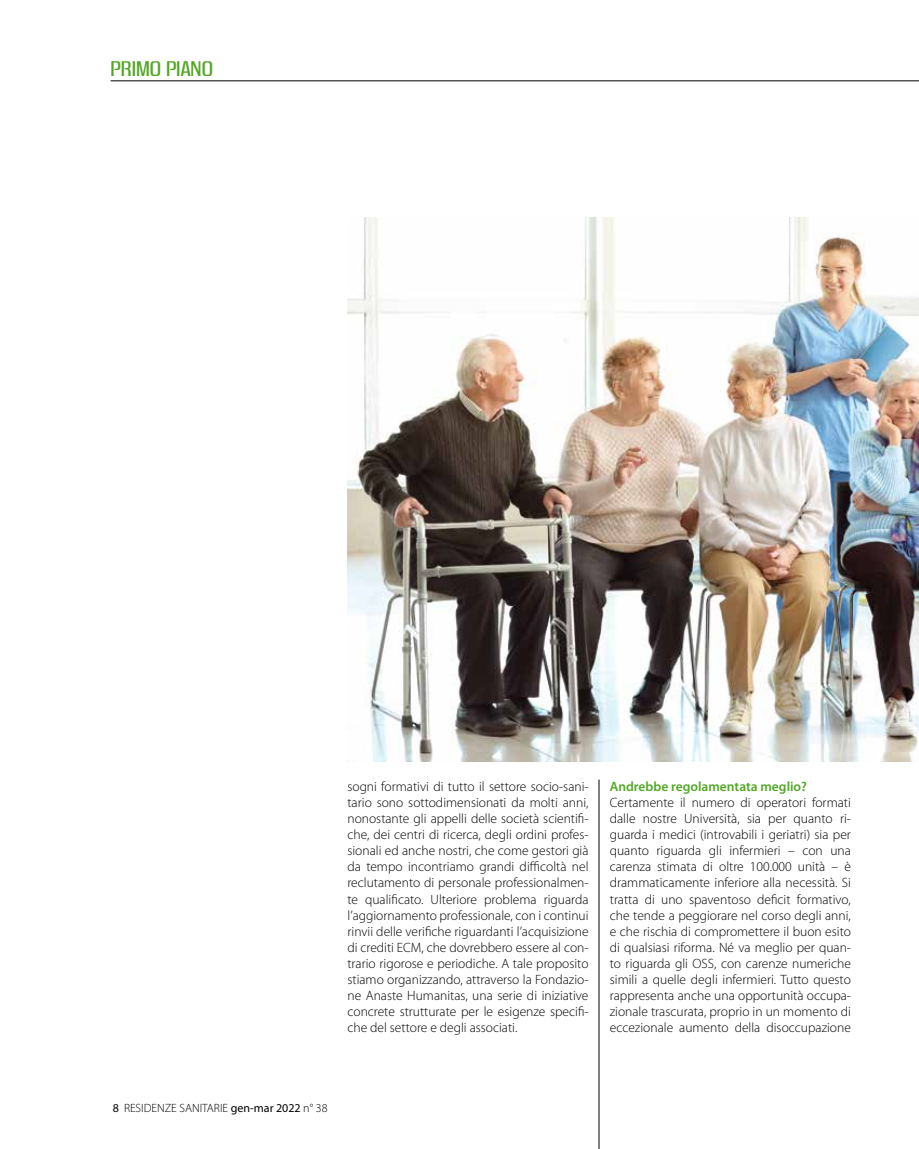
<style>
.page{position:relative;width:919px;height:1149px;background:#fff}
.page>*{position:absolute;margin:0;border:0;box-sizing:border-box;transform-origin:0 0}
.t1{font:21px "Zrnic Rg";color:#52a625}
.t2{font:300 13.5px/16px "Myriad Pro";color:#000;text-align:justify}
.t3{font:600 13.5px "Myriad Pro";color:#52a625}
.t4{font:300 12px "Myriad Pro";color:#000}
.s1{font-weight:400}
</style>
<div class="page">
<hr style="left:111px;top:81px;width:807px;height:1px;background:#000">
<hr style="left:598px;top:779px;width:1px;height:369px;background:#000">
<img style="left:347px;top:217px;width:571px;height:544px">
<h1 class="t1" style="left:111px;top:56px;width:104px">PRIMO PIANO</h1>
<p class="t2" style="left:347px;top:778px;width:242px">sogni formativi di tutto il settore socio-sani&shy;tario sono sottodimensionati da molti anni, nonostante gli appelli delle società scientifi&shy;che, dei centri di ricerca, degli ordini profes&shy;sionali ed anche nostri, che come gestori già da tempo incontriamo grandi difficoltà nel reclutamento di personale professionalmen&shy;te qualificato. Ulteriore problema riguarda l’aggiornamento professionale, con i continui rinvii delle verifiche riguardanti l’acquisizione di crediti ECM, che dovrebbero essere al con&shy;trario rigorose e periodiche. A tale proposito stiamo organizzando, attraverso la Fondazio&shy;ne Anaste Humanitas, una serie di iniziative concrete strutturate per le esigenze specifi&shy;che del settore e degli associati.</p>
<p class="t3" style="left:609px;top:777px;width:199px">Andrebbe regolamentata meglio?</p>
<p class="t2" style="left:609px;top:794px;width:242px">Certamente il numero di operatori formati dalle nostre Università, sia per quanto ri&shy;guarda i medici (introvabili i geriatri) sia per quanto riguarda gli infermieri – con una carenza stimata di oltre 100.000 unità – è drammaticamente inferiore alla necessità. Si tratta di uno spaventoso deficit formativo, che tende a peggiorare nel corso degli anni, e che rischia di compromettere il buon esito di qualsiasi riforma. Né va meglio per quan&shy;to riguarda gli OSS, con carenze numeriche simili a quelle degli infermieri. Tutto questo rappresenta anche una opportunità occupa&shy;zionale trascurata, proprio in un momento di eccezionale aumento della disoccupazione</p>
<p class="t4" style="left:113px;top:1100px;width:216px"><span class="s1">8</span> RESIDENZE SANITARIE <span class="s1">gen-mar 2022</span> n° 38</p>
</div>
